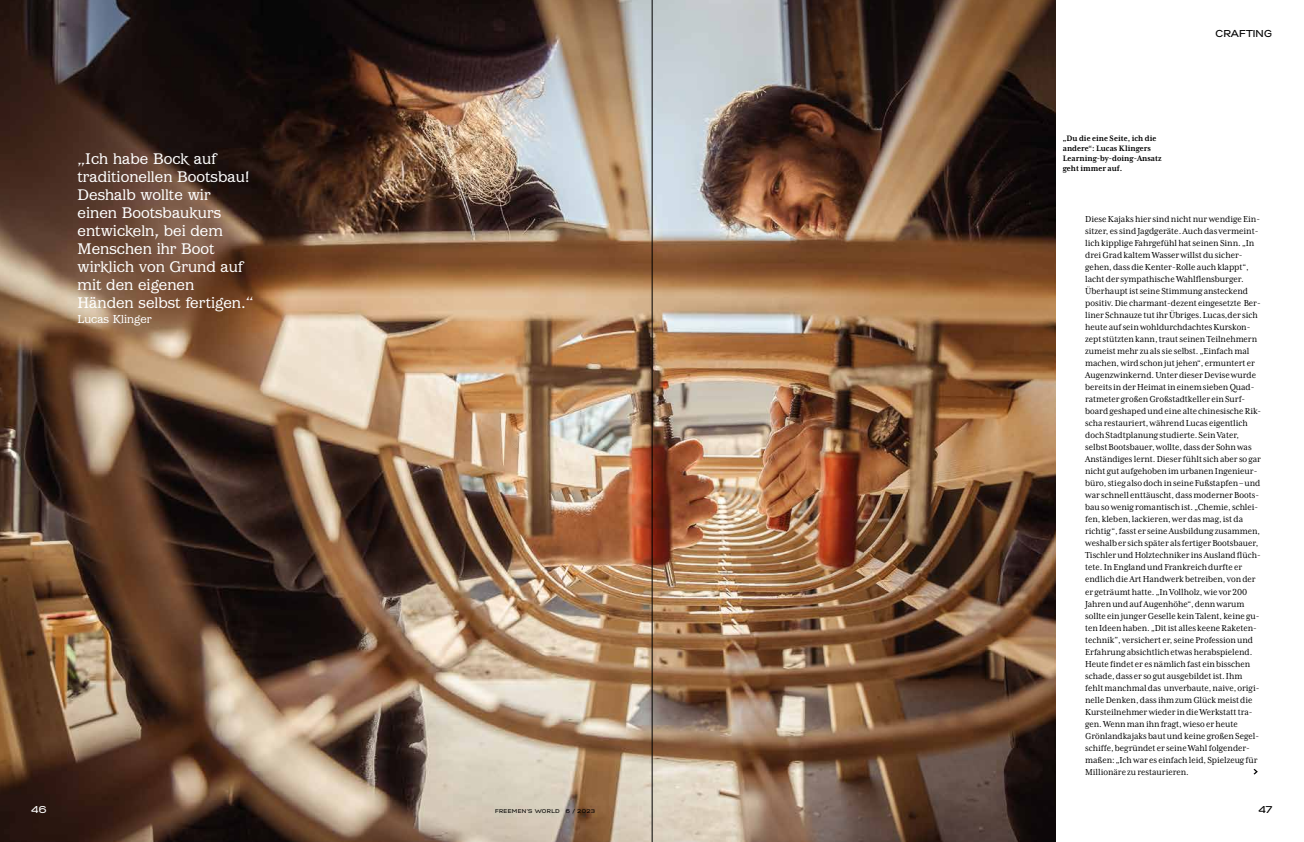
<style>
.page{position:relative;width:1304px;height:842px;background:#fff}
.page>*{position:absolute;margin:0;border:0;box-sizing:border-box;transform-origin:0 0}
.t1{font:16px/18px "Barcelona ITC Std";color:#fff}
.t2{font:12px "Barcelona ITC Std";color:#fff}
.t3{font:10px/12px "Mrs Eaves XL Serif Nar OT";letter-spacing:-.005em;color:#000}
.t4{font:10px "Gabriel Sans Medium";color:#000}
.t5{font:10px "Gabriel Sans Medium";color:#fff}
.t6{font:700 9px/10px "Mrs Eaves XL Serif Nar OT";color:#000}
.t7{font:5.5px "Gabriel Sans Medium";letter-spacing:.06em;color:#000}
</style>
<div class="page">
<img style="left:0;top:0;width:652px;height:842px">
<svg style="left:1253px;top:769px;width:5px;height:5px"></svg>
<img style="left:653px;top:0;width:403px;height:842px">
<hr style="left:652px;top:0;width:1px;height:842px;background:#000">
<h1 class="t1" style="left:78px;top:149px;width:177px">„Ich habe Bock auf traditionellen Bootsbau!<br>Deshalb wollte wir einen Bootsbaukurs entwickeln, bei dem<br>Menschen ihr Boot wirklich von Grund auf mit den eigenen<br>Händen selbst fertigen.“</h1>
<p class="t2" style="left:78px;top:312px;width:75px">Lucas Klinger</p>
<p class="t6" style="left:1063px;top:133px;width:100px">„Du die eine Seite, ich die andere“: Lucas Klingers<br>Learning-by-doing-Ansatz geht immer auf.</p>
<p class="t4" style="left:1216px;top:27px;width:58px">CRAFTING</p>
<p class="t3" style="left:1085px;top:213px;width:177px">Diese Kajaks hier sind nicht nur wendige Ein&shy;sitzer, es sind Jagdgeräte. Auch das vermeint&shy;lich kipplige Fahrgefühl hat seinen Sinn. „In drei Grad kaltem Wasser willst du sicher&shy;gehen, dass die Kenter-Rolle auch klappt“, lacht der sympathische Wahlflensburger.<br>Überhaupt ist seine Stimmung ansteckend positiv. Die charmant-dezent eingesetzte Ber&shy;liner Schnauze tut ihr Übriges. Lucas,der sich heute auf sein wohldurchdachtes Kurskon&shy;zept stützten kann, traut seinen Teilnehmern zumeist mehr zu als sie selbst. „Einfach mal machen, wird schon jut jehen“, ermuntert er Augenzwinkernd. Unter dieser Devise wurde bereits in der Heimat in einem sieben Quad&shy;ratmeter großen Großstadtkeller ein Surf&shy;board geshaped und eine alte chinesische Rik&shy;scha restauriert, während Lucas eigentlich doch Stadtplanung studierte. Sein Vater, selbst Bootsbauer, wollte, dass der Sohn was Anständiges lernt. Dieser fühlt sich aber so gar nicht gut aufgehoben im urbanen Ingenieur&shy;büro, stieg also doch in seine Fußstapfen – und war schnell enttäuscht, dass moderner Boots&shy;bau so wenig romantisch ist. „Chemie, schlei&shy;fen, kleben, lackieren, wer das mag, ist da richtig“, fasst er seine Ausbildung zusammen, weshalb er sich später als fertiger Bootsbauer, Tischler und Holztechniker ins Ausland flüch&shy;tete. In England und Frankreich durfte er endlich die Art Handwerk betreiben, von der er geträumt hatte. „In Vollholz, wie vor 200<br>Jahren und auf Augenhöhe“, denn warum sollte ein junger Geselle kein Talent, keine gu&shy;ten Ideen haben. „Dit ist alles keene Raketen&shy;technik”, versichert er, seine Profession und Erfahrung absichtlich etwas herabspielend.<br>Heute findet er es nämlich fast ein bisschen schade, dass er so gut ausgebildet ist. Ihm fehlt manchmal das unverbaute, naive, origi&shy;nelle Denken, dass ihm zum Glück meist die Kursteilnehmer wieder in die Werkstatt tra&shy;gen. Wenn man ihn fragt, wieso er heute Grönlandkajaks baut und keine großen Segel&shy;schiffe, begründet er seine Wahl folgender&shy;maßen: „Ich war es einfach leid, Spielzeug für Millionäre zu restaurieren.</p>
<p class="t5" style="left:31px;top:804px;width:17px">46</p>
<p class="t7" style="left:495px;top:808px;width:102px">FREEMEN’S WORLD 6 / 2023</p>
<p class="t4" style="left:1258px;top:804px;width:16px">47</p>
</div>
